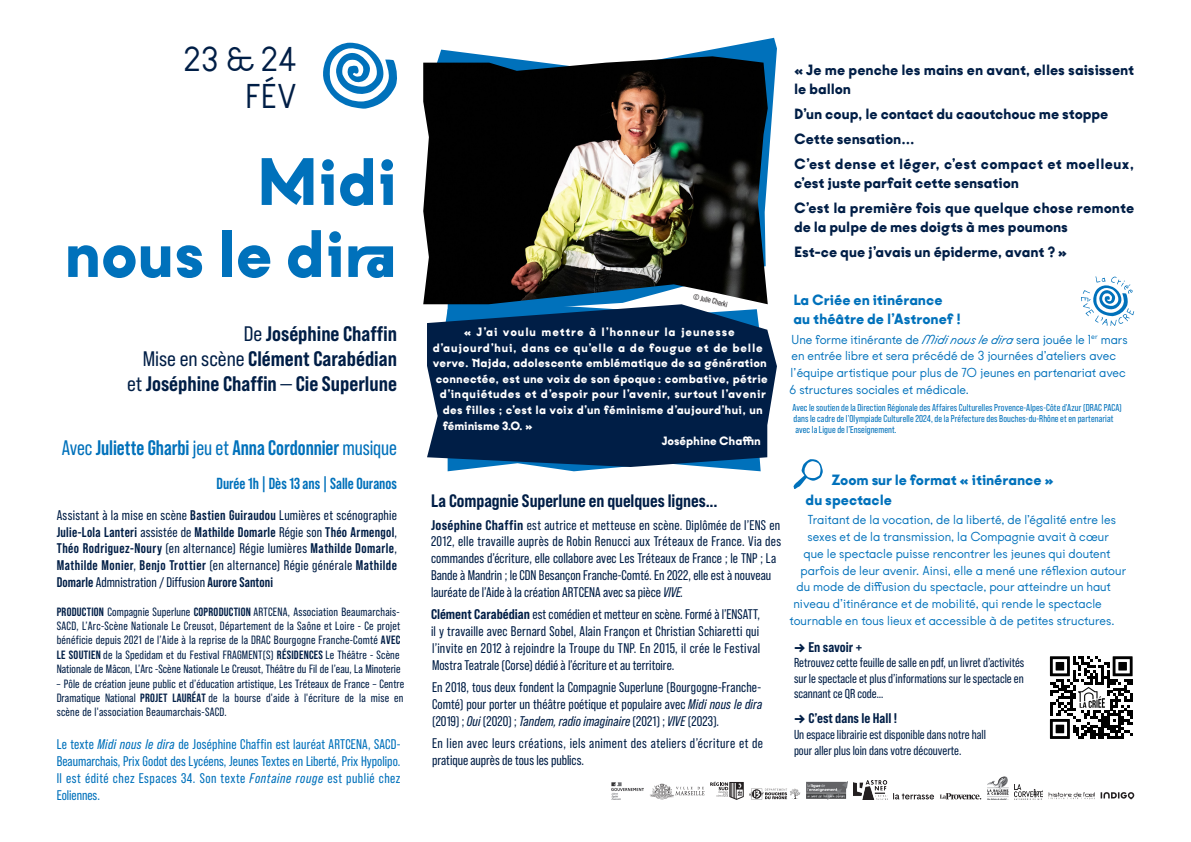
<style>
.page{position:relative;width:1191px;height:842px;background:#fff}
.page>*{position:absolute;margin:0;border:0;box-sizing:border-box;transform-origin:0 0}
.t1{font:900 72px/72px "Kobe 1.1";color:#0071bb;text-align:right}
.DATES_PROVIDENCE{font:37px/37px "Kobe 1.1";color:#001e46;text-align:right}
.TEXTE_NORMAL_KOBE{font:21px/25.2px "Bebas Neue Pro Sm E Eb";color:#001e46;text-align:right}
.TEXTE_NORMAL_KOBE-2{font:700 21px "Bebas Neue Pro";letter-spacing:-.005em;color:#0071bb}
.t2{font:18px "Bebas Neue Pro Sm E Eb";letter-spacing:-.005em;color:#001e46}
.t3{font:900 16px/19.2px "Kobe 1.1";color:#001e46}
.t4{font:900 16px/19.2px "Kobe 1.1";color:#0071bb}
.TEXTE_NORMAL_KOBE-3{font:700 16px "Bebas Neue Pro";color:#0071bb}
.t5{font:14px/16.8px "Bebas Neue Pro";letter-spacing:.005em;color:#001e46;text-align:justify}
.t6{font:14px/16.8px "Kobe 1.1";color:#0071bb}
.TEXTE_NORMAL_KOBE-4{font:700 14px/16.8px "Bebas Neue Pro";letter-spacing:.03em;color:#001e46;text-align:justify}
.TEXTE_NORMAL_KOBE-5{font:14px/16.8px "Bebas Neue Pro";letter-spacing:.035em;color:#0071bb;text-align:justify}
.t7{font:14px/16.8px "Bebas Neue Pro";letter-spacing:.025em;color:#001e46}
.t8{font:14px "Bebas Neue Pro Sm E Eb";color:#001e46}
.t9{font:13px/15.6px "Bebas Neue Pro";color:#001e46;text-align:justify}
.t10{font:900 13px "Kobe 1.1";letter-spacing:.02em;color:#fff}
.t11{font:900 13px "Kobe 1.1";letter-spacing:.04em;color:#fff}
.t12{font:900 13px "Kobe 1.1";letter-spacing:.055em;color:#fff}
.t13{font:900 13px "Kobe 1.1";letter-spacing:.07em;color:#fff}
.t14{font:900 13px "Kobe 1.1";color:#fff}
.TEXTE_NORMAL_KOBE-6{font:12px/14.4px "Bebas Neue Pro";letter-spacing:.01em;color:#001e46;text-align:justify}
.t15{font:10px/11px "Bebas Neue Pro";letter-spacing:.005em;color:#0071bb}
.t16{font:8px "Bebas Neue Pro";color:#231f20}
.s1{font-family:"Bebas Neue Pro Sm E Rg"}
.s2{font-weight:400}
.s3{font-weight:700}
.s4{font-style:italic}
.s5{font-family:"Bebas Neue Pro Sm E Eb"}
.s6{font-family:"Kobe 1.1";font-weight:900;font-size:16px}
</style>
<div class="page">
<svg style="left:447px;top:467px;width:313px;height:4px"></svg>
<svg style="left:439px;top:38px;width:338px;height:266px"></svg>
<svg style="left:427px;top:304px;width:350px;height:163px;background:#0f3057"></svg>
<svg style="left:794px;top:459px;width:29px;height:30px"></svg>
<img style="left:423px;top:56px;width:344px;height:248px">
<img style="left:987px;top:776px;width:21px;height:23px">
<img style="left:1014px;top:785px;width:28px;height:14px">
<svg style="left:1048px;top:792px;width:46px;height:7px"></svg>
<svg style="left:749px;top:788px;width:51px;height:11px"></svg>
<svg style="left:710px;top:782px;width:33px;height:17px"></svg>
<svg style="left:650px;top:784px;width:54px;height:15px"></svg>
<svg style="left:940px;top:793px;width:41px;height:6px"></svg>
<svg style="left:893px;top:793px;width:41px;height:6px"></svg>
<svg style="left:1100px;top:792px;width:34px;height:7px"></svg>
<div style="left:1049px;top:655px;width:85px;height:86px;background:linear-gradient(to right,#fff,#fff)"></div>
<svg style="left:1050px;top:656px;width:82px;height:83px"></svg>
<img style="left:1077px;top:686px;width:28px;height:23px">
<svg style="left:1081px;top:276px;width:53px;height:50px"></svg>
<svg style="left:323px;top:43px;width:74px;height:66px"></svg>
<img style="left:611px;top:783px;width:33px;height:16px">
<img style="left:806px;top:781px;width:41px;height:18px">
<img style="left:853px;top:781px;width:34px;height:18px">
<p class="DATES_PROVIDENCE" style="left:184px;top:42px;width:114px">23 &amp; 24<br>FÉV</p>
<p class="t1" style="left:64px;top:152px;width:334px">Midi<br>nous le dira</p>
<p class="TEXTE_NORMAL_KOBE" style="left:244px;top:321px;width:155px"><span class="s1">De</span> Joséphine Chaffin</p>
<p class="TEXTE_NORMAL_KOBE" style="left:127px;top:346px;width:271px"><span class="s1">Mise en scène</span> Clément Carabédian <span class="s1">et</span> Joséphine Chaffin <span class="s1">—</span> Cie Superlune</p>
<p class="TEXTE_NORMAL_KOBE-2" style="left:62px;top:436px;width:336px"><span class="s2">Avec</span> Juliette Gharbi <span class="s2">jeu et</span> Anna Cordonnier <span class="s2">musique</span></p>
<p class="TEXTE_NORMAL_KOBE-3" style="left:216px;top:474px;width:182px">Durée 1h | Dès 13 ans | Salle Ouranos</p>
<p class="TEXTE_NORMAL_KOBE-4" style="left:57px;top:506px;width:342px"><span class="s2">Assistant à la mise en scène</span> Bastien Guiraudou <span class="s2">Lumières et scénographie </span>Julie-Lola Lanteri <span class="s2">assistée de</span> Mathilde Domarle <span class="s2">Régie son</span> Théo Armengol<span class="s2">, </span>Théo Rodriguez-Noury <span class="s2">(en alternance) Régie lumières</span> Mathilde Domarle<span class="s2">, </span>Mathilde Monier<span class="s2">,</span> Benjo Trottier <span class="s2">(en alternance) Régie générale</span> Mathilde Domarle <span class="s2">Admnistration / Diffusion</span> Aurore Santoni</p>
<p class="TEXTE_NORMAL_KOBE-6" style="left:57px;top:604px;width:345px"><span class="s3">PRODUCTION</span> Compagnie Superlune <span class="s3">COPRODUCTION</span> ARTCENA, Association Beaumarchais-SACD, L’Arc-Scène Nationale Le Creusot, Département de la Saône et Loire - Ce projet bénéficie depuis 2021 de l’Aide à la reprise de la DRAC Bourgogne Franche-Comté <span class="s3">AVEC LE SOUTIEN</span> de la Spedidam et du Festival FRAGMENT(S) <span class="s3">RÉSIDENCES</span> Le Théâtre - Scène Nationale de Mâcon, L’Arc -Scène Nationale Le Creusot, Théâtre du Fil de l’eau, La Minoterie</p>
<p class="TEXTE_NORMAL_KOBE-6" style="left:57px;top:676px;width:349px">– Pôle de création jeune public et d’éducation artistique, Les Tréteaux de France – Centre Dramatique National <span class="s3">PROJET LAURÉAT</span> de la bourse d'aide à l'écriture de la mise en scène de l'association Beaumarchais-SACD.</p>
<p class="TEXTE_NORMAL_KOBE-5" style="left:57px;top:736px;width:345px">Le texte <span class="s4">Midi nous le dira</span> de Joséphine Chaffin est lauréat ARTCENA, SACD-Beaumarchais, Prix Godot des Lycéens, Jeunes Textes en Liberté, Prix Hypolipo.<br>Il est édité chez Espaces 34. Son texte <span class="s4">Fontaine rouge</span> est publié chez Eoliennes.</p>
<p class="t3" style="left:794px;top:62px;width:342px">« Je me penche les mains en avant, elles saisissent le ballon</p>
<p class="t3" style="left:794px;top:106px;width:316px">D’un coup, le contact du caoutchouc me stoppe</p>
<p class="t3" style="left:794px;top:130px;width:122px">Cette sensation...</p>
<p class="t3" style="left:794px;top:155px;width:342px">C’est dense et léger, c’est compact et moelleux, c’est juste parfait cette sensation</p>
<p class="t3" style="left:794px;top:199px;width:342px">C’est la première fois que quelque chose remonte de la pulpe de mes doigts à mes poumons</p>
<p class="t3" style="left:794px;top:243px;width:275px">Est-ce que j’avais un épiderme, avant ? »</p>
<p class="t16" style="left:694px;top:292px;width:37px;rotate:14deg">© Julie Cherki</p>
<p class="t13" style="left:464px;top:325px;width:272px">« J’ai voulu mettre à l’honneur la jeunesse</p>
<p class="t12" style="left:433px;top:340px;width:331px">d’aujourd’hui, dans ce qu’elle a de fougue et de belle</p>
<p class="t10" style="left:433px;top:356px;width:336px">verve. Najda, adolescente emblématique de sa génération</p>
<p class="t10" style="left:436px;top:371px;width:333px">connectée, est une voix de son époque : combative, pétrie</p>
<p class="t11" style="left:440px;top:387px;width:328px">d’inquiétudes et d’espoir pour l’avenir, surtout l’avenir</p>
<p class="t10" style="left:443px;top:403px;width:322px">des filles ; c’est la voix d’un féminisme d’aujourd’hui, un</p>
<p class="t14" style="left:443px;top:418px;width:91px">féminisme 3.0. »</p>
<p class="t14" style="left:661px;top:434px;width:101px">Joséphine Chaffin</p>
<p class="t4" style="left:793px;top:291px;width:169px">La Criée en itinérance au théâtre de l’Astronef !</p>
<p class="t6" style="left:789px;top:331px;width:340px">Une forme itinérante de <span class="s4">Midi nous le dira</span> sera jouée le 1<sup>er</sup> mars en entrée libre et sera précédé de 3 journées d’ateliers avec l’équipe artistique pour plus de 70 jeunes en partenariat avec 6 structures sociales et médicale.</p>
<p class="t15" style="left:792px;top:402px;width:331px">Avec le soutien de la Direction Régionale des Affaires Culturelles Provence-Alpes-Côte d’Azur (DRAC PACA) dans le cadre de l’Olympiade Culturelle 2024, de la Préfecture des Bouches-du-Rhône et en partenariat avec la Ligue de l’Enseignement.</p>
<p class="t2" style="left:431px;top:490px;width:288px">La Compagnie Superlune en quelques lignes...</p>
<p class="t5" style="left:431px;top:516px;width:351px;text-align:left"><span class="s5">Joséphine Chaffin</span> est autrice et metteuse en scène. Diplômée de l’ENS en 2012, elle travaille auprès de Robin Renucci aux Tréteaux de France. Via des commandes d’écriture, elle collabore avec Les Tréteaux de France ; le TNP ; La Bande à Mandrin ; le CDN Besançon Franche-Comté. En 2022, elle est à nouveau lauréate de l’Aide à la création ARTCENA avec sa pièce <span class="s4">VIVE</span>.</p>
<p class="t5" style="left:431px;top:606px;width:331px"><span class="s5">Clément Carabédian</span> est comédien et metteur en scène. Formé à l’ENSATT, il y travaille avec Bernard Sobel, Alain Françon et Christian Schiaretti qui l’invite en 2012 à rejoindre la Troupe du TNP. En 2015, il crée le Festival Mostra Teatrale (Corse) dédié à l’écriture et au territoire.</p>
<p class="t5" style="left:432px;top:679px;width:332px">En 2018, tous deux fondent la Compagnie Superlune (Bourgogne-Franche-Comté) pour porter un théâtre poétique et populaire avec <span class="s4">Midi nous le dira </span>(2019) ; <span class="s4">Oui</span> (2020) ; <span class="s4">Tandem, radio imaginaire</span> (2021) ; <span class="s4">VIVE</span> (2023).</p>
<p class="t7" style="left:432px;top:735px;width:333px">En lien avec leurs créations, iels animent des ateliers d’écriture et de pratique auprès de tous les publics.</p>
<p class="t4" style="left:805px;top:472px;width:250px;text-indent:26px">Zoom sur le format « itinérance » du spectacle</p>
<p class="t6" style="left:807px;top:512px;width:310px">Traitant de la vocation, de la liberté, de l’égalité entre les</p>
<p class="t6" style="left:807px;top:528px;width:303px">sexes et de la transmission, la Compagnie avait à cœur</p>
<p class="t6" style="left:803px;top:545px;width:308px">que le spectacle puisse rencontrer les jeunes qui doutent</p>
<p class="t6" style="left:800px;top:562px;width:327px">parfois de leur avenir. Ainsi, elle a mené une réflexion autour</p>
<p class="t6" style="left:796px;top:579px;width:316px">du mode de diffusion du spectacle, pour atteindre un haut</p>
<p class="t6" style="left:793px;top:596px;width:310px">niveau d’itinérance et de mobilité, qui rende le spectacle</p>
<p class="t6" style="left:789px;top:612px;width:326px">tournable en tous lieux et accessible à de petites structures.</p>
<p class="t8" style="left:794px;top:638px;width:70px"><span class="s6">→</span> En savoir +</p>
<p class="t9" style="left:794px;top:655px;width:232px">Retrouvez cette feuille de salle en pdf, un livret d’activités sur le spectacle et plus d’informations sur le spectacle en scannant ce QR code…</p>
<p class="t8" style="left:794px;top:710px;width:105px"><span class="s6">→</span> C’est dans le Hall !</p>
<p class="t9" style="left:794px;top:726px;width:193px">Un espace librairie est disponible dans notre hall pour aller plus loin dans votre découverte.</p>
</div>
